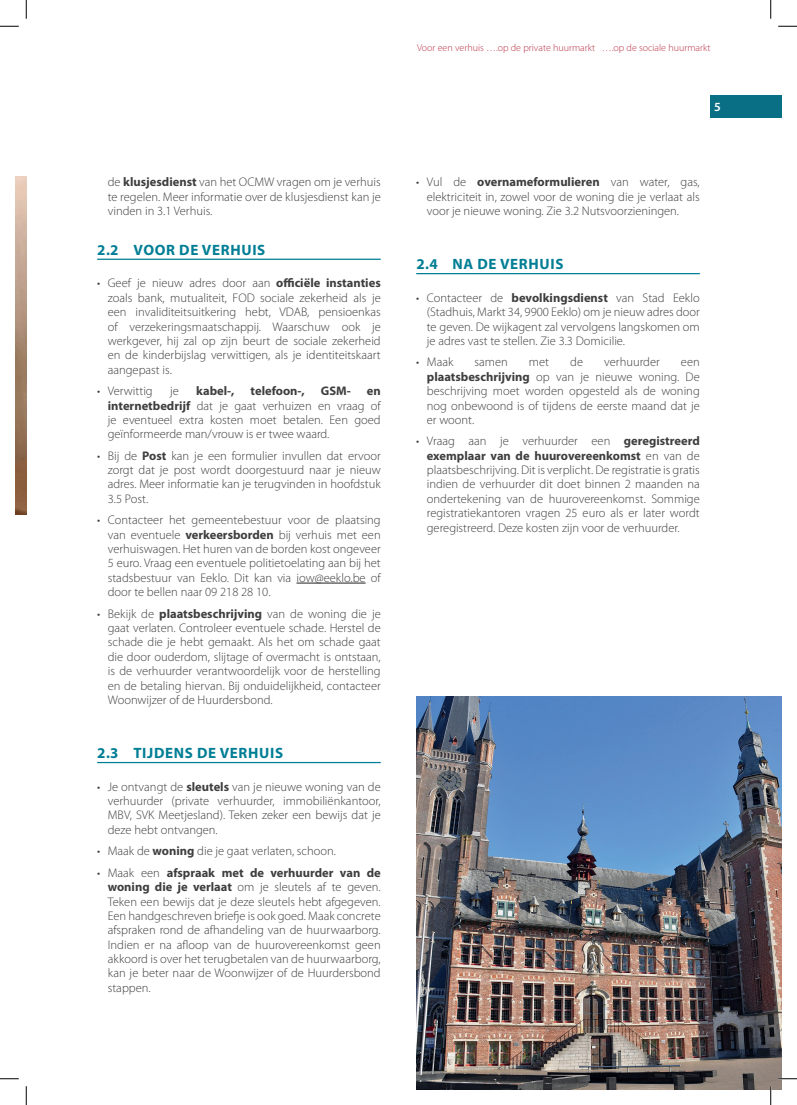
<style>
.page{position:relative;width:797px;height:1105px;background:#fff}
.page>*{position:absolute;margin:0;border:0;box-sizing:border-box;transform-origin:0 0}
.t1{font:700 15px "Myriad Pro";letter-spacing:.045em;color:#007e95}
.t2{font:300 12.5px/14.4px "Myriad Pro";color:#3e3e3f;text-align:justify}
.t3{font:700 12.5px "Myriad Pro";color:#3e3e3f}
.t4{font:600 12.5px "Myriad Pro";color:#fff}
.t5{font:300 10px "Myriad Pro";color:#bb3548}
.s1{font-weight:700}
</style>
<div class="page">
<div style="left:710px;top:95px;width:71px;height:22px;background:#096f85"></div>
<hr style="left:97px;top:259px;width:284px;height:1px;background:#007e95">
<hr style="left:296px;top:583px;width:69px;height:1px;background:#231f20">
<hr style="left:97px;top:762px;width:284px;height:1px;background:#007e95">
<hr style="left:416px;top:273px;width:283px;height:1px;background:#007e95">
<img style="left:416px;top:696px;width:365px;height:393px">
<img style="left:16px;top:177px;width:10px;height:337px">
<svg style="left:0;top:25px;width:19px;height:2px"></svg>
<svg style="left:778px;top:25px;width:19px;height:2px"></svg>
<svg style="left:0;top:1078px;width:19px;height:1px"></svg>
<svg style="left:778px;top:1078px;width:19px;height:1px"></svg>
<svg style="left:25px;top:0;width:2px;height:19px"></svg>
<svg style="left:25px;top:1086px;width:2px;height:19px"></svg>
<svg style="left:770px;top:0;width:1px;height:19px"></svg>
<svg style="left:770px;top:1086px;width:1px;height:19px"></svg>
<p class="t2" style="left:108px;top:175px;width:274px">de <span class="s1">klusjesdienst</span> van het OCMW vragen om je verhuis te regelen. Meer informatie over de klusjesdienst kan je vinden in 3.1 Verhuis.</p>
<p class="t1" style="left:97px;top:242px;width:170px">2.2 VOOR DE VERHUIS</p>
<p class="t2" style="left:108px;top:276px;width:274px;text-indent:-11px">• Geef je nieuw adres door aan <span class="s1">officiële instanties </span>zoals bank, mutualiteit, FOD sociale zekerheid als je een invaliditeitsuitkering hebt, VDAB, pensioenkas of verzekeringsmaatschappij. Waarschuw ook je werkgever, hij zal op zijn beurt de sociale zekerheid en de kinderbijslag verwittigen, als je identiteitskaart aangepast is.</p>
<p class="t2" style="left:97px;top:384px;width:57px">• Verwittig</p>
<p class="t2" style="left:170px;top:384px;width:10px">je</p>
<p class="t3" style="left:196px;top:384px;width:40px">kabel-,</p>
<p class="t3" style="left:250px;top:384px;width:56px">telefoon-,</p>
<p class="t3" style="left:321px;top:384px;width:31px">GSM-</p>
<p class="t2" style="left:108px;top:384px;width:274px;text-indent:259px"><span class="s1">en internetbedrijf</span> dat je gaat verhuizen en vraag of je eventueel extra kosten moet betalen. Een goed geïnformeerde man/vrouw is er twee waard.</p>
<p class="t2" style="left:108px;top:449px;width:274px;text-indent:-11px">• Bij de <span class="s1">Post</span> kan je een formulier invullen dat ervoor zorgt dat je post wordt doorgestuurd naar je nieuw adres. Meer informatie kan je terugvinden in hoofdstuk 3.5 Post.</p>
<p class="t2" style="left:108px;top:513px;width:274px;text-indent:-11px">• Contacteer het gemeentebestuur voor de plaatsing van eventuele <span class="s1">verkeersborden</span> bij verhuis met een verhuiswagen. Het huren van de borden kost ongeveer 5 euro. Vraag een eventuele politietoelating aan bij het stadsbestuur van Eeklo. Dit kan via iow@eeklo.be of door te bellen naar 09 218 28 10.</p>
<p class="t2" style="left:108px;top:606px;width:274px;text-indent:-11px">• Bekijk de <span class="s1">plaatsbeschrijving</span> van de woning die je gaat verlaten. Controleer eventuele schade. Herstel de schade die je hebt gemaakt. Als het om schade gaat die door ouderdom, slijtage of overmacht is ontstaan, is de verhuurder verantwoordelijk voor de herstelling en de betaling hiervan. Bij onduidelijkheid, contacteer Woonwijzer of de Huurdersbond.</p>
<p class="t1" style="left:97px;top:745px;width:187px">2.3 TIJDENS DE VERHUIS</p>
<p class="t2" style="left:108px;top:779px;width:274px;text-indent:-11px">• Je ontvangt de <span class="s1">sleutels</span> van je nieuwe woning van de verhuurder (private verhuurder, immobiliënkantoor, MBV, SVK Meetjesland). Teken zeker een bewijs dat je deze hebt ontvangen.</p>
<p class="t2" style="left:97px;top:844px;width:240px">• Maak de <span class="s1">woning</span> die je gaat verlaten, schoon.</p>
<p class="t2" style="left:108px;top:866px;width:274px;text-indent:-11px">• Maak een <span class="s1">afspraak met de verhuurder van de woning die je verlaat</span> om je sleutels af te geven.<br>Teken een bewijs dat je deze sleutels hebt afgegeven.<br>Een handgeschreven briefje is ook goed. Maak concrete afspraken rond de afhandeling van de huurwaarborg.<br>Indien er na afloop van de huurovereenkomst geen akkoord is over het terugbetalen van de huurwaarborg, kan je beter naar de Woonwijzer of de Huurdersbond stappen.</p>
<p class="t5" style="left:417px;top:42px;width:295px">Voor een verhuis ….op de private huurmarkt ….op de sociale huurmarkt</p>
<p class="t4" style="left:714px;top:100px;width:8px">5</p>
<p class="t2" style="left:427px;top:175px;width:274px;text-indent:-11px">• Vul de <span class="s1">overnameformulieren</span> van water, gas, elektriciteit in, zowel voor de woning die je verlaat als voor je nieuwe woning. Zie 3.2 Nutsvoorzieningen.</p>
<p class="t1" style="left:416px;top:256px;width:149px">2.4 NA DE VERHUIS</p>
<p class="t2" style="left:427px;top:291px;width:274px;text-indent:-11px">• Contacteer de <span class="s1">bevolkingsdienst</span> van Stad Eeklo (Stadhuis, Markt 34, 9900 Eeklo) om je nieuw adres door te geven. De wijkagent zal vervolgens langskomen om je adres vast te stellen. Zie 3.3 Domicilie.</p>
<p class="t2" style="left:416px;top:355px;width:39px">• Maak</p>
<p class="t2" style="left:474px;top:355px;width:35px">samen</p>
<p class="t2" style="left:529px;top:355px;width:22px">met</p>
<p class="t2" style="left:570px;top:355px;width:14px">de</p>
<p class="t2" style="left:604px;top:355px;width:57px">verhuurder</p>
<p class="t2" style="left:427px;top:355px;width:274px;text-indent:254px">een <span class="s1">plaatsbeschrijving</span> op van je nieuwe woning. De beschrijving moet worden opgesteld als de woning nog onbewoond is of tijdens de eerste maand dat je er woont.</p>
<p class="t2" style="left:427px;top:434px;width:274px;text-indent:-11px">• Vraag aan je verhuurder een <span class="s1">geregistreerd exemplaar van de huurovereenkomst</span> en van de plaatsbeschrijving. Dit is verplicht. De registratie is gratis indien de verhuurder dit doet binnen 2 maanden na ondertekening van de huurovereenkomst. Sommige registratiekantoren vragen 25 euro als er later wordt geregistreerd. Deze kosten zijn voor de verhuurder.</p>
</div>
